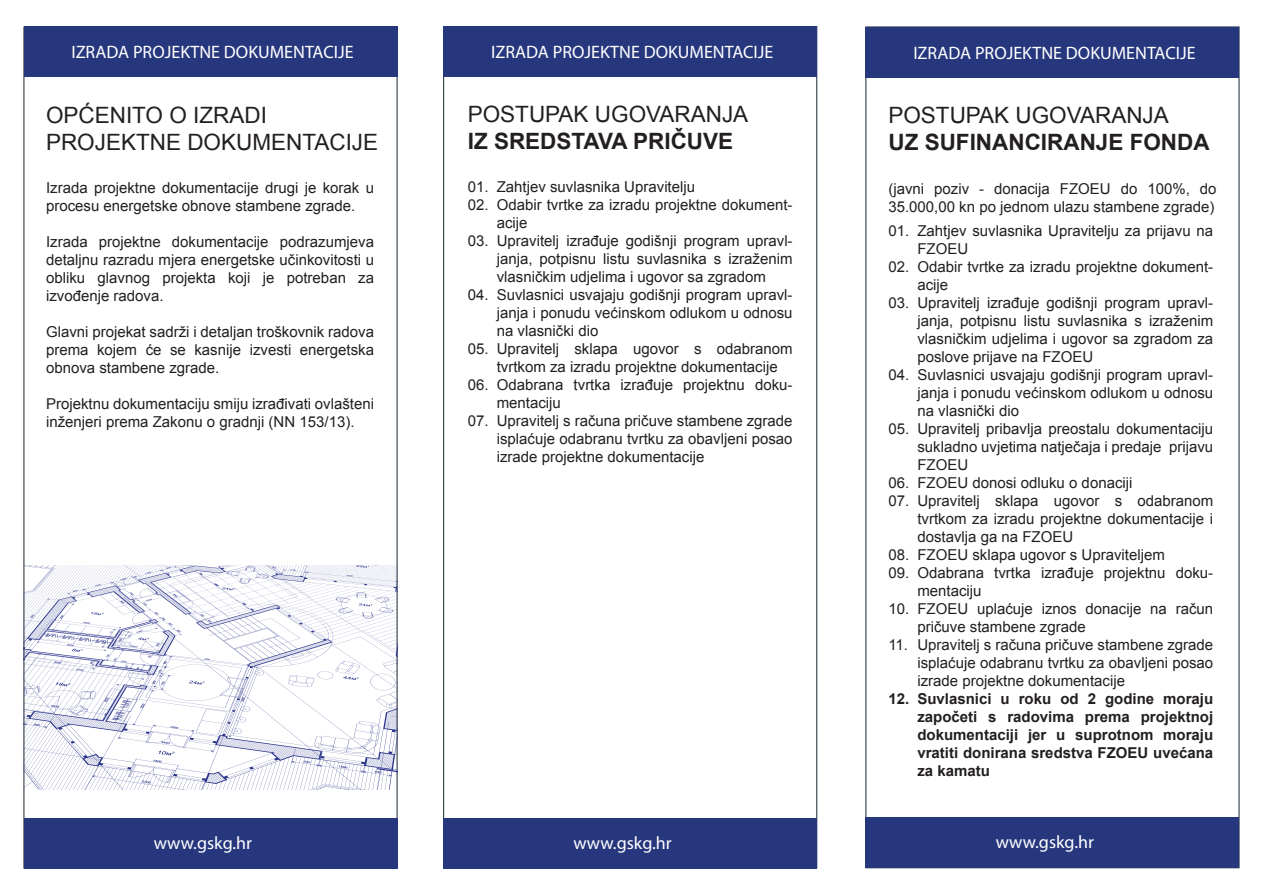
<style>
.page{position:relative;width:1263px;height:893px;background:#fff}
.page>*{position:absolute;margin:0;border:0;box-sizing:border-box;transform-origin:0 0}
.t1{font:22.5px/27px "Arial";color:#231f20}
.t2{font:700 22.5px "Arial";color:#231f20}
.t3{font:18px "Myriad Pro";color:#fff}
.t4{font:15px/18px "Arial";color:#231f20}
.t5{font:700 15px/18px "Arial";color:#231f20;text-align:justify}
</style>
<div class="page">
<div style="left:24px;top:26px;width:373px;height:51px;background:#27377e"></div>
<div style="left:24px;top:818px;width:373px;height:51px;background:#27377e"></div>
<div style="left:444px;top:26px;width:373px;height:51px;background:#27377e"></div>
<div style="left:444px;top:818px;width:373px;height:51px;background:#27377e"></div>
<div style="left:866px;top:27px;width:373px;height:51px;background:#27377e"></div>
<div style="left:866px;top:817px;width:373px;height:51px;background:#27377e"></div>
<svg style="left:23px;top:565px;width:374px;height:224px"></svg>
<p class="t3" style="left:71px;top:41px;width:284px">IZRADA PROJEKTNE DOKUMENTACIJE</p>
<p class="t3" style="left:491px;top:41px;width:284px">IZRADA PROJEKTNE DOKUMENTACIJE</p>
<p class="t3" style="left:913px;top:42px;width:284px">IZRADA PROJEKTNE DOKUMENTACIJE</p>
<h1 class="t1" style="left:46px;top:102px;width:334px">OPĆENITO O IZRADI<br>PROJEKTNE DOKUMENTACIJE</h1>
<p class="t4" style="left:46px;top:179px;width:330px">Izrada projektne dokumentacije drugi je korak u procesu energetske obnove stambene zgrade.</p>
<p class="t4" style="left:46px;top:233px;width:330px;text-align:justify">Izrada projektne dokumentacije podrazumjeva detaljnu razradu mjera energetske učinkovitosti u obliku glavnog projekta koji je potreban za izvođenje radova.</p>
<p class="t4" style="left:46px;top:323px;width:330px;text-align:justify">Glavni projekat sadrži i detaljan troškovnik radova prema kojem će se kasnije izvesti energetska obnova stambene zgrade.</p>
<p class="t4" style="left:46px;top:395px;width:330px">Projektnu dokumentaciju smiju izrađivati ovlašteni inženjeri prema Zakonu o gradnji (NN 153/13).</p>
<h1 class="t1" style="left:468px;top:101px;width:282px">POSTUPAK UGOVARANJA</h1>
<h1 class="t2" style="left:468px;top:126px;width:267px">IZ SREDSTAVA PRIČUVE</h1>
<p class="t4" style="left:468px;top:178px;width:22px">01.<br>02.</p>
<p class="t4" style="left:468px;top:232px;width:22px">03.</p>
<p class="t4" style="left:497px;top:178px;width:297px">Zahtjev suvlasnika Upravitelju<br>Odabir tvrtke za izradu projektne dokument&shy;acije<br>Upravitelj izrađuje godišnji program upravl&shy;janja, potpisnu listu suvlasnika s izraženim vlasničkim udjelima i ugovor sa zgradom Suvlasnici usvajaju godišnji program upravl&shy;janja i ponudu većinskom odlukom u odnosu na vlasnički dio<br>Upravitelj sklapa ugovor s odabranom tvrtkom za izradu projektne dokumentacije Odabrana tvrtka izrađuje projektnu doku&shy;mentaciju<br>Upravitelj s računa pričuve stambene zgrade isplaćuje odabranu tvrtku za obavljeni posao izrade projektne dokumentacije</p>
<p class="t4" style="left:468px;top:286px;width:22px">04.</p>
<p class="t4" style="left:468px;top:340px;width:22px">05.</p>
<p class="t4" style="left:468px;top:376px;width:22px">06.</p>
<p class="t4" style="left:468px;top:412px;width:22px">07.</p>
<h1 class="t1" style="left:888px;top:102px;width:282px">POSTUPAK UGOVARANJA</h1>
<h1 class="t2" style="left:888px;top:127px;width:323px">UZ SUFINANCIRANJE FONDA</h1>
<p class="t4" style="left:888px;top:180px;width:330px">(javni poziv - donacija FZOEU do 100%, do<br>35.000,00 kn po jednom ulazu stambene zgrade)</p>
<p class="t4" style="left:888px;top:221px;width:22px">01.</p>
<p class="t4" style="left:888px;top:257px;width:22px">02.</p>
<p class="t4" style="left:888px;top:293px;width:22px">03.</p>
<p class="t4" style="left:888px;top:365px;width:22px">04.</p>
<p class="t4" style="left:888px;top:419px;width:22px">05.</p>
<p class="t4" style="left:888px;top:473px;width:22px">06.<br>07.</p>
<p class="t4" style="left:888px;top:545px;width:22px">08.<br>09.</p>
<p class="t4" style="left:888px;top:599px;width:22px">10.</p>
<p class="t4" style="left:888px;top:635px;width:21px">11.</p>
<p class="t5" style="left:888px;top:690px;width:22px">12.</p>
<p class="t4" style="left:917px;top:221px;width:297px">Zahtjev suvlasnika Upravitelju za prijavu na FZOEU<br>Odabir tvrtke za izradu projektne dokument&shy;acije<br>Upravitelj izrađuje godišnji program upravl&shy;janja, potpisnu listu suvlasnika s izraženim vlasničkim udjelima i ugovor sa zgradom za poslove prijave na FZOEU<br>Suvlasnici usvajaju godišnji program upravl&shy;janja i ponudu većinskom odlukom u odnosu na vlasnički dio<br>Upravitelj pribavlja preostalu dokumentaciju sukladno uvjetima natječaja i predaje prijavu FZOEU<br>FZOEU donosi odluku o donaciji<br>Upravitelj sklapa ugovor s odabranom tvrtkom za izradu projektne dokumentacije i dostavlja ga na FZOEU<br>FZOEU sklapa ugovor s Upraviteljem Odabrana tvrtka izrađuje projektnu doku&shy;mentaciju<br>FZOEU uplaćuje iznos donacije na račun pričuve stambene zgrade<br>Upravitelj s računa pričuve stambene zgrade isplaćuje odabranu tvrtku za obavljeni posao izrade projektne dokumentacije</p>
<p class="t5" style="left:917px;top:690px;width:297px">Suvlasnici u roku od 2 godine moraju započeti s radovima prema projektnoj dokumentaciji jer u suprotnom moraju vratiti donirana sredstva FZOEU uvećana za kamatu</p>
<p class="t3" style="left:154px;top:832px;width:100px">www.gskg.hr</p>
<p class="t3" style="left:573px;top:832px;width:100px">www.gskg.hr</p>
<p class="t3" style="left:996px;top:831px;width:100px">www.gskg.hr</p>
</div>
